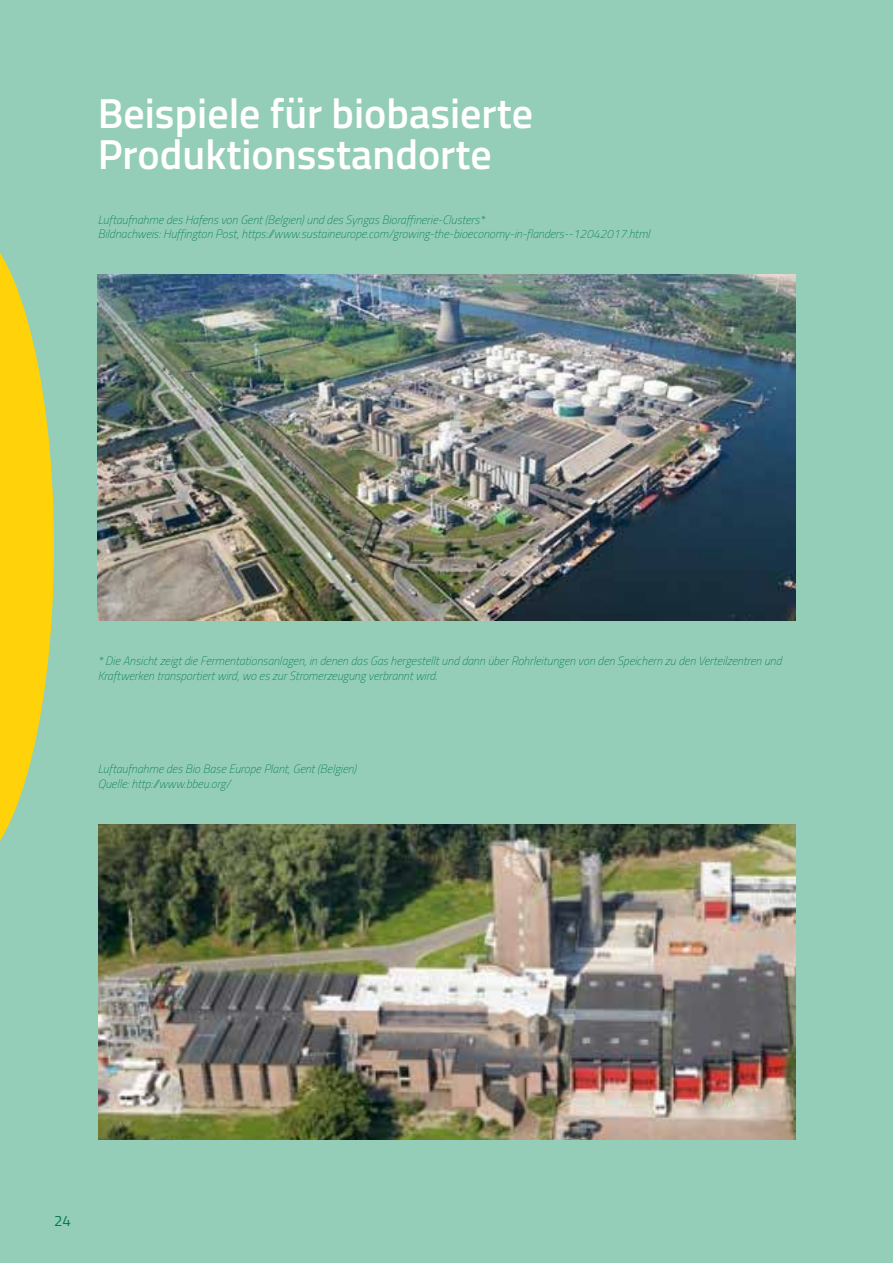
<style>
.page{position:relative;width:893px;height:1263px;background:#94ceb8}
.page>*{position:absolute;margin:0;border:0;box-sizing:border-box;transform-origin:0 0}
.t1{font:600 42px/40.5px "Titillium Web";color:#fff}
.t2{font:15px "Titillium Web";color:#037a52}
.t3{font:italic 100 12px/14.4px "Titillium Web";color:#037a52}
</style>
<div class="page">
<img style="left:98px;top:275px;width:697px;height:345px">
<img style="left:99px;top:824px;width:696px;height:316px">
<svg style="left:0;top:253px;width:54px;height:588px"></svg>
<h1 class="t1" style="left:98px;top:91px;width:437px">Beispiele für biobasierte<br>Produktionsstandorte</h1>
<p class="t3" style="left:98px;top:212px;width:554px">Luftaufnahme des Hafens von Gent (Belgien) und des Syngas Bioraffinerie-Clusters*<br>Bildnachweis: Huffington Post, https://www.sustaineurope.com/growing-the-bioeconomy-in-flanders--12042017.html</p>
<p class="t3" style="left:98px;top:653px;width:685px">* Die Ansicht zeigt die Fermentationsanlagen, in denen das Gas hergestellt und dann über Rohrleitungen von den Speichern zu den Verteilzentren und<br>Kraftwerken transportiert wird, wo es zur Stromerzeugung verbrannt wird.</p>
<p class="t3" style="left:98px;top:761px;width:260px">Luftaufnahme des Bio Base Europe Plant, Gent (Belgien)<br>Quelle: http://www.bbeu.org/</p>
<p class="t2" style="left:54px;top:1210px;width:18px">24</p>
</div>
